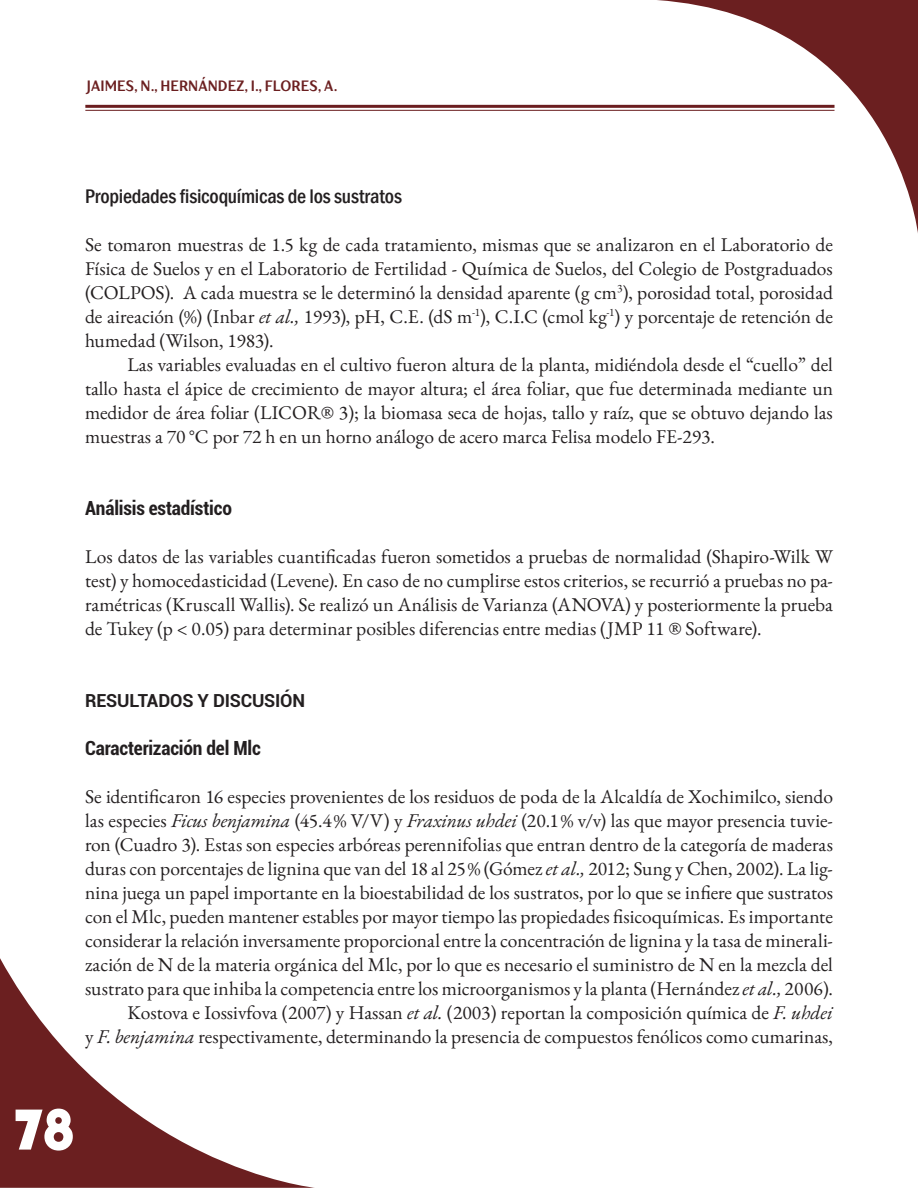
<style>
.page{position:relative;width:918px;height:1188px;background:#fff}
.page>*{position:absolute;margin:0;border:0;box-sizing:border-box;transform-origin:0 0}
.t1{font:60px "Bauhaus 93";color:#fff}
.subtitulo2{font:500 condensed 20.25px "Franklin Gothic";letter-spacing:-.01em;color:#231f20}
.primer_párrafo{font:19.5px/24px "EB Garamond";color:#231f20;text-align:justify}
.cuerpo_de_texto{font:19.5px/24px "EB Garamond";color:#231f20;text-align:justify}
.subtitulo2-2{font:700 condensed 19.5px "Roboto";letter-spacing:-.01em;color:#231f20}
.subtitulo{font:700 18px "Roboto";letter-spacing:-.01em;color:#231f20}
.t2{font:700 15px "TT Drugs Trl Cnd";letter-spacing:.005em;color:#6b1f20}
.s1{font-style:italic}
</style>
<div class="page">
<svg style="left:0;top:958px;width:315px;height:230px"></svg>
<svg style="left:656px;top:0;width:262px;height:233px"></svg>
<hr style="left:85px;top:105px;width:750px;height:3px;background:#6b1d1f">
<hr style="left:85px;top:110px;width:750px;height:1px;background:#6b1d1f">
<p class="t2" style="left:87px;top:76px;width:252px">JAIMES, N., HERNÁNDEZ, I., FLORES, A.</p>
<p class="subtitulo2" style="left:85px;top:182px;width:318px">Propiedades fisicoquímicas de los sustratos</p>
<p class="primer_párrafo" style="left:85px;top:232px;width:749px">Se tomaron muestras de 1.5 kg de cada tratamiento, mismas que se analizaron en el Laboratorio de Física de Suelos y en el Laboratorio de Fertilidad - Química de Suelos, del Colegio de Postgraduados (COLPOS). A cada muestra se le determinó la densidad aparente (g cm<sup>3</sup>), porosidad total, porosidad de aireación (%) (Inbar <span class="s1">et al.,</span> 1993), pH, C.E. (dS m<sup>-1</sup>), C.I.C (cmol kg<sup>-1</sup>) y porcentaje de retención de humedad (Wilson, 1983).</p>
<p class="cuerpo_de_texto" style="left:85px;top:352px;width:749px;text-indent:43px">Las variables evaluadas en el cultivo fueron altura de la planta, midiéndola desde el “cuello” del tallo hasta el ápice de crecimiento de mayor altura; el área foliar, que fue determinada mediante un medidor de área foliar (LICOR® 3); la biomasa seca de hojas, tallo y raíz, que se obtuvo dejando las muestras a 70 °C por 72 h en un horno análogo de acero marca Felisa modelo FE-293.</p>
<p class="subtitulo2-2" style="left:85px;top:494px;width:148px">Análisis estadístico</p>
<p class="primer_párrafo" style="left:85px;top:544px;width:749px">Los datos de las variables cuantificadas fueron sometidos a pruebas de normalidad (Shapiro-Wilk W test) y homocedasticidad (Levene). En caso de no cumplirse estos criterios, se recurrió a pruebas no pa&shy;ramétricas (Kruscall Wallis). Se realizó un Análisis de Varianza (ANOVA) y posteriormente la prueba de Tukey (p &lt; 0.05) para determinar posibles diferencias entre medias (JMP 11 ® Software).</p>
<p class="subtitulo" style="left:85px;top:687px;width:222px">RESULTADOS Y DISCUSIÓN</p>
<p class="subtitulo2-2" style="left:85px;top:734px;width:177px">Caracterización del Mlc</p>
<p class="primer_párrafo" style="left:85px;top:784px;width:750px">Se identificaron 16 especies provenientes de los residuos de poda de la Alcaldía de Xochimilco, siendo las especies <span class="s1">Ficus benjamina</span> (45.4 % V/V) y <span class="s1">Fraxinus uhdei</span> (20.1 % v/v) las que mayor presencia tuvie&shy;ron (Cuadro 3). Estas son especies arbóreas perennifolias que entran dentro de la categoría de maderas duras con porcentajes de lignina que van del 18 al 25 % (Gómez <span class="s1">et al.,</span> 2012; Sung y Chen, 2002). La lig&shy;nina juega un papel importante en la bioestabilidad de los sustratos, por lo que se infiere que sustratos con el Mlc, pueden mantener estables por mayor tiempo las propiedades fisicoquímicas. Es importante considerar la relación inversamente proporcional entre la concentración de lignina y la tasa de minerali&shy;zación de N de la materia orgánica del Mlc, por lo que es necesario el suministro de N en la mezcla del sustrato para que inhiba la competencia entre los microorganismos y la planta (Hernández <span class="s1">et al.,</span> 2006).</p>
<p class="cuerpo_de_texto" style="left:85px;top:1000px;width:749px;text-align:right">Kostova e Iossivfova (2007) y Hassan <span class="s1">et al.</span> (2003) reportan la composición química de <span class="s1">F. uhdei<br></span>y <span class="s1">F. benjamina</span> respectivamente, determinando la presencia de compuestos fenólicos como cumarinas,</p>
<h1 class="t1" style="left:12px;top:1096px;width:65px">78</h1>
</div>
